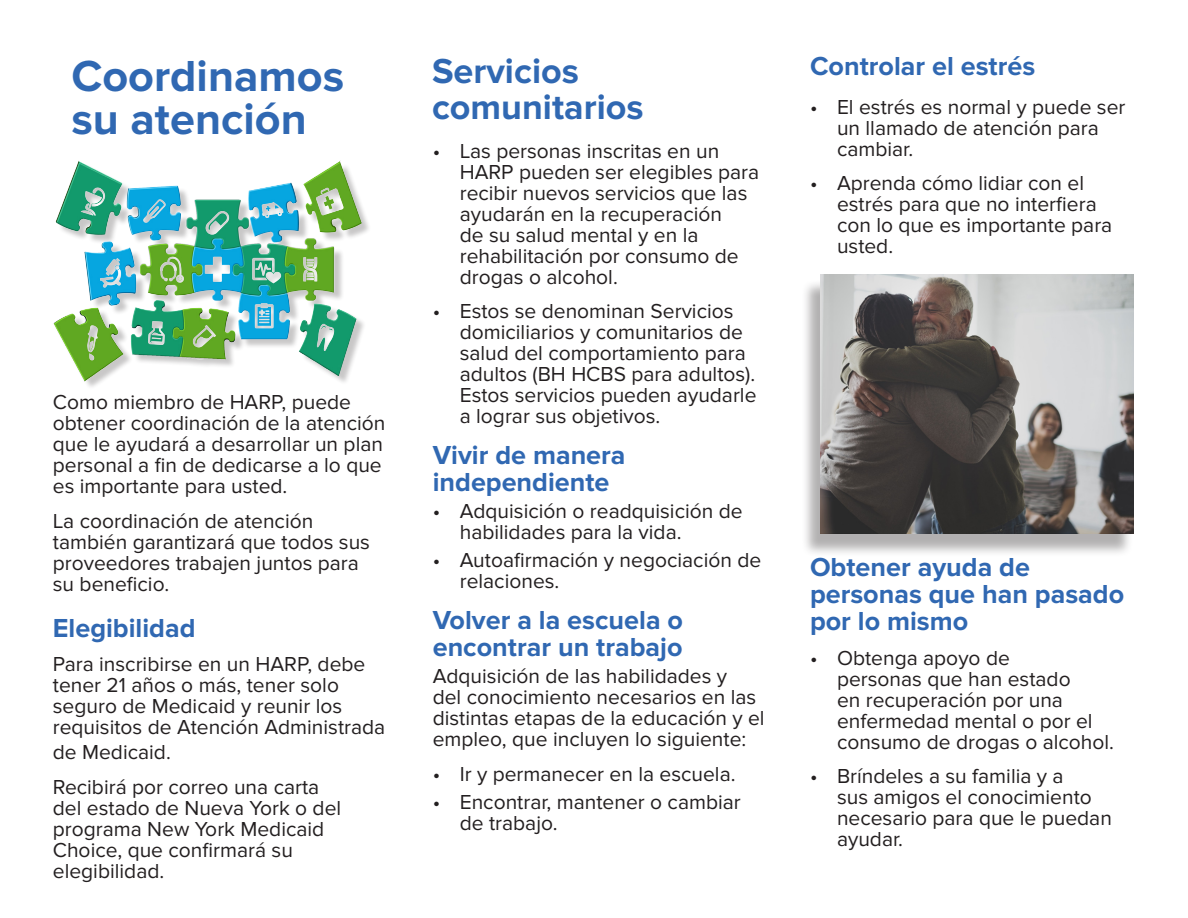
<style>
.page{position:relative;width:1188px;height:918px;background:#fff}
.page>*{position:absolute;margin:0;border:0;box-sizing:border-box;transform-origin:0 0}
.t1{font:700 45px/43.5px "Proxima Nova";color:#3068b2}
.t2{font:700 36px/36px "Proxima Nova";color:#3068b2}
.t3{font:700 27px/27px "Proxima Nova";color:#3068b2}
.t4{font:21px/21px "Proxima Nova";color:#231f20}
</style>
<div class="page">
<div style="left:802px;top:279px;width:332px;height:278px;background:#231f20;opacity:.35"></div>
<img style="left:53px;top:160px;width:316px;height:227px">
<img style="left:821px;top:274px;width:313px;height:260px">
<p class="t1" style="left:72px;top:55px;width:274px">Coordinamos su atención</p>
<p class="t4" style="left:53px;top:392px;width:334px">Como miembro de HARP, puede obtener coordinación de la atención que le ayudará a desarrollar un plan personal a fin de dedicarse a lo que es importante para usted.</p>
<p class="t4" style="left:53px;top:511px;width:319px">La coordinación de atención también garantizará que todos sus proveedores trabajen juntos para su beneficio.</p>
<p class="t3" style="left:53px;top:615px;width:144px">Elegibilidad</p>
<p class="t4" style="left:53px;top:654px;width:334px">Para inscribirse en un HARP, debe tener 21 años o más, tener solo seguro de Medicaid y reunir los requisitos de Atención Administrada</p>
<p class="t4" style="left:53px;top:742px;width:120px">de Medicaid.</p>
<p class="t4" style="left:53px;top:777px;width:290px">Recibirá por correo una carta del estado de Nueva York o del programa New York Medicaid<br>Choice, que confirmará su elegibilidad.</p>
<p class="t2" style="left:432px;top:54px;width:213px">Servicios comunitarios</p>
<p class="t4" style="left:460px;top:141px;width:301px;text-indent:-27px">• Las personas inscritas en un<br>HARP pueden ser elegibles para recibir nuevos servicios que las ayudarán en la recuperación<br>de su salud mental y en la rehabilitación por consumo de drogas o alcohol.</p>
<p class="t4" style="left:460px;top:301px;width:298px;text-indent:-27px">• Estos se denominan Servicios domiciliarios y comunitarios de salud del comportamiento para adultos (BH HCBS para adultos).<br>Estos servicios pueden ayudarle a lograr sus objetivos.</p>
<p class="t3" style="left:433px;top:442px;width:194px">Vivir de manera independiente</p>
<p class="t4" style="left:460px;top:501px;width:284px;text-indent:-27px">• Adquisición o readquisición de habilidades para la vida.</p>
<p class="t4" style="left:460px;top:550px;width:303px;text-indent:-27px">• Autoafirmación y negociación de relaciones.</p>
<p class="t3" style="left:433px;top:607px;width:252px">Volver a la escuela o encontrar un trabajo</p>
<p class="t4" style="left:433px;top:666px;width:333px">Adquisición de las habilidades y<br>del conocimiento necesarios en las distintas etapas de la educación y el empleo, que incluyen lo siguiente:</p>
<p class="t4" style="left:433px;top:764px;width:304px">• Ir y permanecer en la escuela.</p>
<p class="t4" style="left:460px;top:792px;width:283px;text-indent:-27px">• Encontrar, mantener o cambiar de trabajo.</p>
<p class="t3" style="left:810px;top:53px;width:227px">Controlar el estrés</p>
<p class="t4" style="left:837px;top:96px;width:290px;text-indent:-27px">• El estrés es normal y puede ser un llamado de atención para cambiar.</p>
<p class="t4" style="left:837px;top:173px;width:277px;text-indent:-27px">• Aprenda cómo lidiar con el estrés para que no interfiera con lo que es importante para usted.</p>
<p class="t3" style="left:810px;top:554px;width:316px">Obtener ayuda de personas que han pasado por lo mismo</p>
<p class="t4" style="left:837px;top:648px;width:279px;text-indent:-27px">• Obtenga apoyo de<br>personas que han estado<br>en recuperación por una enfermedad mental o por el consumo de drogas o alcohol.</p>
<p class="t4" style="left:837px;top:766px;width:276px;text-indent:-27px">• Bríndeles a su familia y a<br>sus amigos el conocimiento necesario para que le puedan ayudar.</p>
</div>
